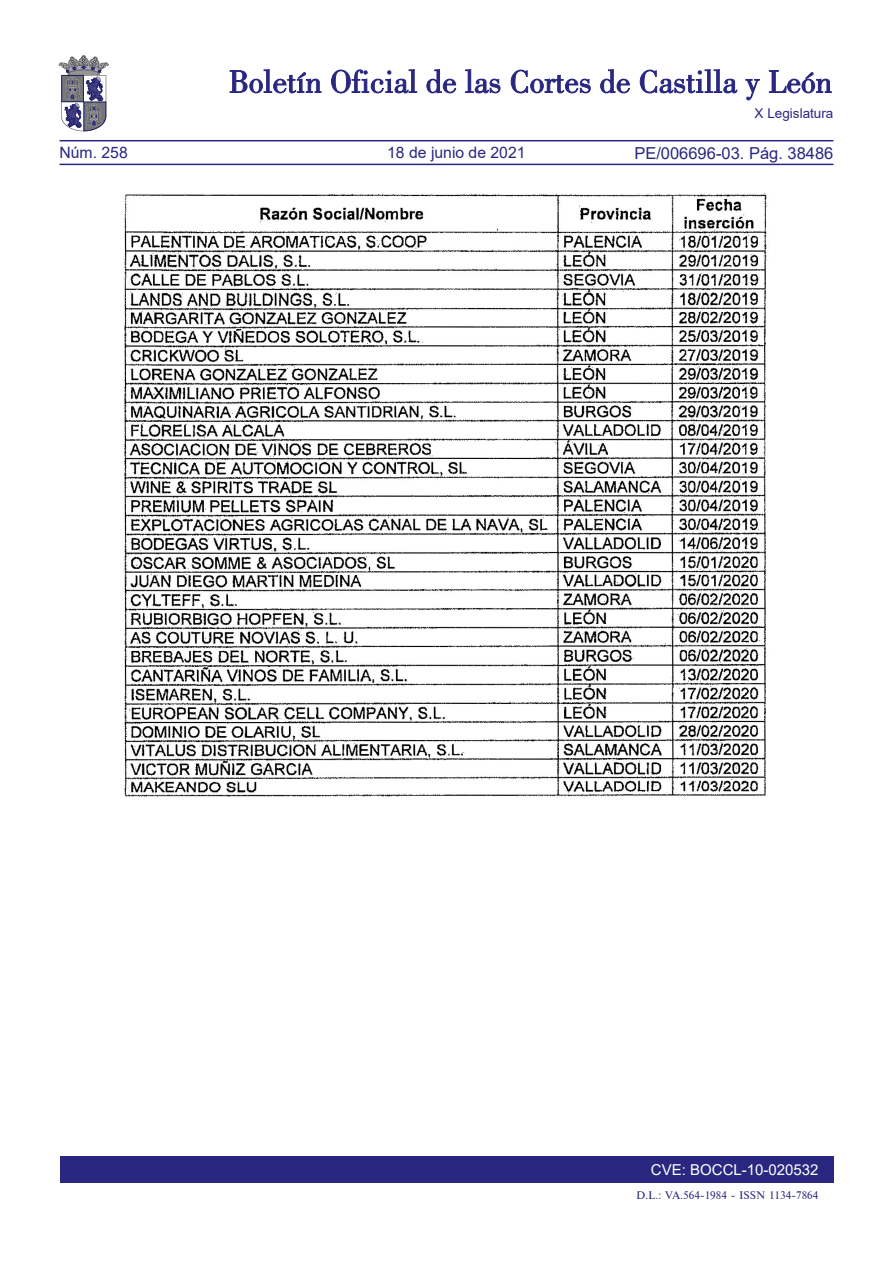
<style>
.page{position:relative;width:893px;height:1263px;background:#fff}
.page>*{position:absolute;margin:0;border:0;box-sizing:border-box;transform-origin:0 0}
.t1{font:16.5px "Arial";color:#292780}
.t2{font:15.75px "Arial";color:#292780}
.t3{font:15px "Arial";color:#fff}
.t4{font:13.5px "Arial";color:#292780}
.t5{font:10.5px "Times";color:#292780}
</style>
<div class="page">
<div style="left:60px;top:1157px;width:773px;height:26px;background:#292780"></div>
<hr style="left:60px;top:164px;width:773px;height:1px;background:#292780">
<hr style="left:60px;top:140px;width:773px;height:1px;background:#292780">
<svg style="left:230px;top:69px;width:91px;height:24px"></svg>
<svg style="left:331px;top:69px;width:86px;height:24px"></svg>
<svg style="left:426px;top:69px;width:30px;height:24px"></svg>
<svg style="left:465px;top:69px;width:35px;height:24px"></svg>
<svg style="left:511px;top:70px;width:80px;height:23px"></svg>
<svg style="left:600px;top:69px;width:30px;height:24px"></svg>
<svg style="left:640px;top:69px;width:97px;height:24px"></svg>
<svg style="left:745px;top:79px;width:15px;height:21px"></svg>
<svg style="left:769px;top:70px;width:62px;height:23px"></svg>
<svg style="left:59px;top:55px;width:49px;height:76px"></svg>
<img style="left:124px;top:193px;width:643px;height:604px">
<p class="t4" style="left:755px;top:104px;width:80px">X Legislatura</p>
<h2 class="t2" style="left:60px;top:142px;width:70px">Núm. 258</h2>
<h2 class="t2" style="left:387px;top:142px;width:140px">18 de junio de 2021</h2>
<h1 class="t1" style="left:634px;top:141px;width:201px">PE/006696-03. Pág. 38486</h1>
<h3 class="t3" style="left:651px;top:1159px;width:169px">CVE: BOCCL-10-020532</h3>
<p class="t5" style="left:636px;top:1189px;width:184px">D.L.: VA.564-1984 - ISSN 1134-7864</p>
</div>
